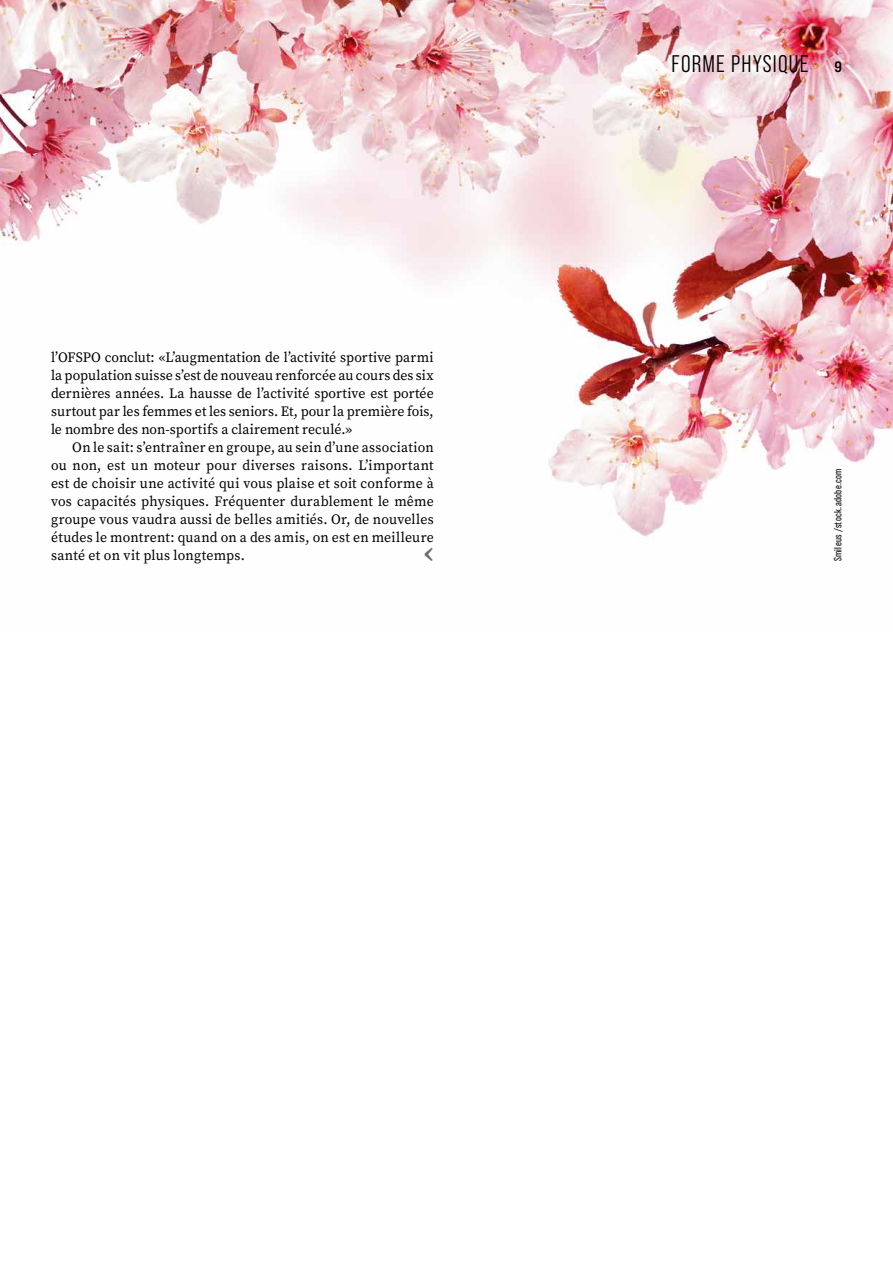
<style>
.page{position:relative;width:893px;height:1263px;background:#fff}
.page>*{position:absolute;margin:0;border:0;box-sizing:border-box;transform-origin:0 0}
.t1{font:700 30px "Source Serif Pro";color:#6f6f6f}
.t2{font:24px "Bebas Neue Pro Middle";letter-spacing:.05em;color:#000}
.t3{font:14.25px/18px "Source Serif Pro";letter-spacing:.01em;color:#000;text-align:justify}
.t4{font:10.5px "Bebas Neue Pro";letter-spacing:.03em;color:#000}
.s1{font-family:"Bebas Neue Pro Exp Bd";font-size:15px}
</style>
<div class="page">
<img style="left:0;top:0;width:893px;height:537px">
<p class="t3" style="left:51px;top:349px;width:384px">l’OFSPO conclut: «L’augmentation de l’activité sportive parmi la population suisse s’est de nouveau renforcée au cours des six dernières années. La hausse de l’activité sportive est portée surtout par les femmes et les seniors. Et, pour la première fois, le nombre des non-sportifs a clairement reculé.»</p>
<p class="t3" style="left:51px;top:439px;width:384px;text-indent:21px">On le sait: s’entraîner en groupe, au sein d’une association ou non, est un moteur pour diverses raisons. L’important est de choisir une activité qui vous plaise et soit conforme à vos capacités physiques. Fréquenter durablement le même groupe vous vaudra aussi de belles amitiés. Or, de nouvelles études le montrent: quand on a des amis, on est en meilleure santé et on vit plus longtemps.</p>
<h1 class="t1" style="left:424px;top:531px;width:11px">‹</h1>
<h2 class="t2" style="left:672px;top:51px;width:172px">FORME PHYSIQUE <span class="s1">9</span></h2>
<p class="t4" style="left:832px;top:561px;width:94px;rotate:-90deg">Smileus /stock.adobe.com</p>
</div>
